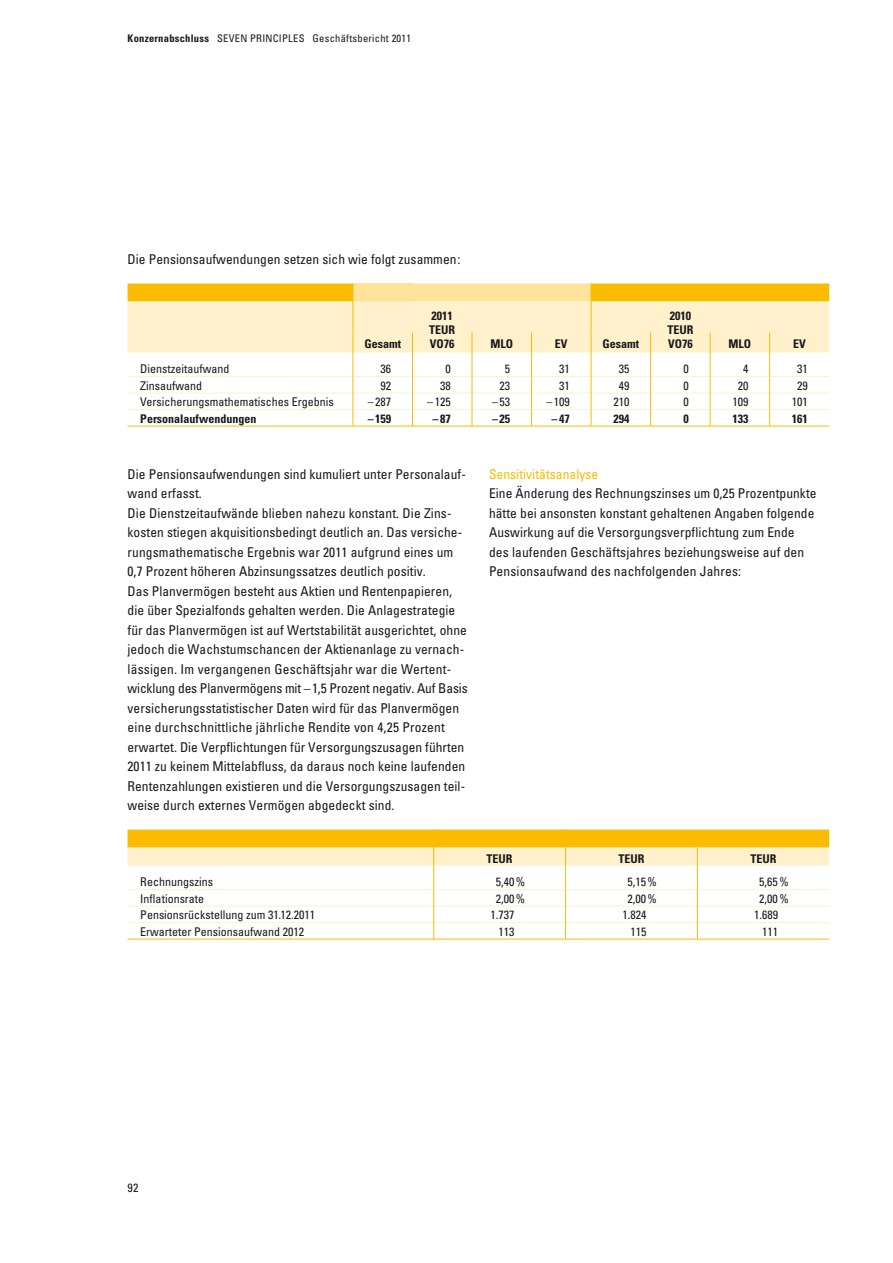
<style>
.page{position:relative;width:893px;height:1263px;background:#fff}
.page>*{position:absolute;margin:0;border:0;box-sizing:border-box;transform-origin:0 0}
._7P_Bodycopy{font:condensed 13.5px/19.5px "Univers";letter-spacing:.005em;color:#1a171c}
._7P_Bodycopy-2{font:condensed 13.5px "Univers";letter-spacing:.005em;color:#fabb00}
._8_11_Uni_57_Tab_Bas{font:condensed 12px "Univers";color:#1a171c}
._8_11_Uni_57_Tab_rec{font:condensed 12px "Univers";color:#1a171c}
._8_9_5_Uni67_mittig{font:700 condensed 12px "Univers";color:#1a171c}
._8_11_Uni_57_Tab_rec-2{font:700 condensed 12px "Univers";color:#1a171c}
._8_11_Uni_57_Tab_Bas-2{font:700 condensed 12px "Univers";color:#1a171c}
.Kapitel_Univer_57{font:condensed 10.5px "Univers";letter-spacing:.025em;color:#1a171c}
.s1{font-weight:700}
</style>
<div class="page">
<svg style="left:128px;top:283px;width:701px;height:143px"></svg>
<hr style="left:128px;top:426px;width:225px;height:1px;background:#fabb00">
<hr style="left:353px;top:426px;width:59px;height:1px;background:#fabb00">
<hr style="left:412px;top:426px;width:60px;height:1px;background:#fabb00">
<hr style="left:472px;top:426px;width:59px;height:1px;background:#fabb00">
<hr style="left:531px;top:426px;width:60px;height:1px;background:#fabb00">
<hr style="left:591px;top:426px;width:60px;height:1px;background:#fabb00">
<hr style="left:651px;top:426px;width:59px;height:1px;background:#fabb00">
<hr style="left:710px;top:426px;width:60px;height:1px;background:#fabb00">
<hr style="left:770px;top:426px;width:59px;height:1px;background:#fabb00">
<svg style="left:128px;top:829px;width:701px;height:110px"></svg>
<hr style="left:128px;top:939px;width:306px;height:1px;background:#fabb00">
<hr style="left:434px;top:939px;width:132px;height:1px;background:#fabb00">
<hr style="left:566px;top:939px;width:131px;height:1px;background:#fabb00">
<hr style="left:697px;top:939px;width:132px;height:1px;background:#fabb00">
<p class="Kapitel_Univer_57" style="left:128px;top:32px;width:285px"><span class="s1">Konzernabschluss</span> SEVEN PRINCIPLES Geschäftsbericht 2011</p>
<p class="_7P_Bodycopy" style="left:128px;top:249px;width:334px">Die Pensionsaufwendungen setzen sich wie folgt zusammen:</p>
<p class="_8_9_5_Uni67_mittig" style="left:432px;top:308px;width:23px">2011</p>
<p class="_8_9_5_Uni67_mittig" style="left:429px;top:322px;width:28px">TEUR</p>
<p class="_8_9_5_Uni67_mittig" style="left:670px;top:308px;width:23px">2010</p>
<p class="_8_9_5_Uni67_mittig" style="left:667px;top:322px;width:28px">TEUR</p>
<p class="_8_9_5_Uni67_mittig" style="left:364px;top:336px;width:38px">Gesamt</p>
<p class="_8_9_5_Uni67_mittig" style="left:430px;top:336px;width:26px">VO76</p>
<p class="_8_9_5_Uni67_mittig" style="left:490px;top:336px;width:24px">MLO</p>
<p class="_8_9_5_Uni67_mittig" style="left:555px;top:336px;width:14px">EV</p>
<p class="_8_9_5_Uni67_mittig" style="left:602px;top:336px;width:38px">Gesamt</p>
<p class="_8_9_5_Uni67_mittig" style="left:668px;top:336px;width:26px">VO76</p>
<p class="_8_9_5_Uni67_mittig" style="left:729px;top:336px;width:24px">MLO</p>
<p class="_8_9_5_Uni67_mittig" style="left:793px;top:336px;width:14px">EV</p>
<p class="_8_11_Uni_57_Tab_Bas" style="left:140px;top:361px;width:91px">Dienstzeitaufwand</p>
<p class="_8_11_Uni_57_Tab_rec" style="left:381px;top:361px;width:12px">36</p>
<p class="_8_11_Uni_57_Tab_rec" style="left:445px;top:361px;width:7px">0</p>
<p class="_8_11_Uni_57_Tab_rec" style="left:505px;top:361px;width:7px">5</p>
<p class="_8_11_Uni_57_Tab_rec" style="left:559px;top:361px;width:12px">31</p>
<p class="_8_11_Uni_57_Tab_rec" style="left:619px;top:361px;width:12px">35</p>
<p class="_8_11_Uni_57_Tab_rec" style="left:683px;top:361px;width:7px">0</p>
<p class="_8_11_Uni_57_Tab_rec" style="left:743px;top:361px;width:7px">4</p>
<p class="_8_11_Uni_57_Tab_rec" style="left:797px;top:361px;width:12px">31</p>
<p class="_8_11_Uni_57_Tab_Bas" style="left:140px;top:378px;width:63px">Zinsaufwand</p>
<p class="_8_11_Uni_57_Tab_rec" style="left:381px;top:378px;width:12px">92</p>
<p class="_8_11_Uni_57_Tab_rec" style="left:440px;top:378px;width:12px">38</p>
<p class="_8_11_Uni_57_Tab_rec" style="left:500px;top:378px;width:12px">23</p>
<p class="_8_11_Uni_57_Tab_rec" style="left:559px;top:378px;width:12px">31</p>
<p class="_8_11_Uni_57_Tab_rec" style="left:619px;top:378px;width:12px">49</p>
<p class="_8_11_Uni_57_Tab_rec" style="left:683px;top:378px;width:7px">0</p>
<p class="_8_11_Uni_57_Tab_rec" style="left:738px;top:378px;width:12px">20</p>
<p class="_8_11_Uni_57_Tab_rec" style="left:797px;top:378px;width:12px">29</p>
<p class="_8_11_Uni_57_Tab_Bas" style="left:140px;top:394px;width:195px">Versicherungsmathematisches Ergebnis</p>
<p class="_8_11_Uni_57_Tab_rec" style="left:368px;top:394px;width:25px">– 287</p>
<p class="_8_11_Uni_57_Tab_rec" style="left:427px;top:394px;width:25px">–125</p>
<p class="_8_11_Uni_57_Tab_rec" style="left:492px;top:394px;width:20px">–53</p>
<p class="_8_11_Uni_57_Tab_rec" style="left:546px;top:394px;width:25px">– 109</p>
<p class="_8_11_Uni_57_Tab_rec" style="left:613px;top:394px;width:17px">210</p>
<p class="_8_11_Uni_57_Tab_rec" style="left:683px;top:394px;width:7px">0</p>
<p class="_8_11_Uni_57_Tab_rec" style="left:732px;top:394px;width:17px">109</p>
<p class="_8_11_Uni_57_Tab_rec" style="left:792px;top:394px;width:17px">101</p>
<p class="_8_11_Uni_57_Tab_Bas-2" style="left:140px;top:411px;width:118px">Personalaufwendungen</p>
<p class="_8_11_Uni_57_Tab_rec-2" style="left:368px;top:411px;width:25px">–159</p>
<p class="_8_11_Uni_57_Tab_rec-2" style="left:433px;top:411px;width:20px">–87</p>
<p class="_8_11_Uni_57_Tab_rec-2" style="left:492px;top:411px;width:20px">–25</p>
<p class="_8_11_Uni_57_Tab_rec-2" style="left:552px;top:411px;width:20px">–47</p>
<p class="_8_11_Uni_57_Tab_rec-2" style="left:613px;top:411px;width:17px">294</p>
<p class="_8_11_Uni_57_Tab_rec-2" style="left:683px;top:411px;width:7px">0</p>
<p class="_8_11_Uni_57_Tab_rec-2" style="left:732px;top:411px;width:17px">133</p>
<p class="_8_11_Uni_57_Tab_rec-2" style="left:792px;top:411px;width:17px">161</p>
<p class="_7P_Bodycopy" style="left:128px;top:464px;width:340px">Die Pensionsaufwendungen sind kumuliert unter Personalauf&shy;wand erfasst.</p>
<p class="_7P_Bodycopy" style="left:128px;top:503px;width:336px">Die Dienstzeitaufwände blieben nahezu konstant. Die Zins&shy;kosten stiegen akquisitionsbedingt deutlich an. Das versiche&shy;rungsmathematische Ergebnis war 2011 aufgrund eines um 0,7 Prozent höheren Abzinsungssatzes deutlich positiv.</p>
<p class="_7P_Bodycopy" style="left:128px;top:581px;width:342px">Das Planvermögen besteht aus Aktien und Rentenpapieren, die über Spezialfonds gehalten werden. Die Anlagestrategie für das Planvermögen ist auf Wertstabilität ausgerichtet, ohne jedoch die Wachstumschancen der Aktienanlage zu vernach&shy;lässigen. Im vergangenen Geschäftsjahr war die Wertent&shy;wicklung des Planvermögens mit –1,5 Prozent negativ. Auf Basis versicherungsstatistischer Daten wird für das Planvermögen eine durchschnittliche jährliche Rendite von 4,25 Prozent erwartet. Die Verpflichtungen für Versorgungszusagen führten 2011 zu keinem Mittelabfluss, da daraus noch keine laufenden Rentenzahlungen existieren und die Versorgungszusagen teil&shy;weise durch externes Vermögen abgedeckt sind.</p>
<p class="_7P_Bodycopy-2" style="left:489px;top:465px;width:111px">Sensitivitätsanalyse</p>
<p class="_7P_Bodycopy" style="left:489px;top:483px;width:329px">Eine Änderung des Rechnungszinses um 0,25 Prozentpunkte hätte bei ansonsten konstant gehaltenen Angaben folgende Auswirkung auf die Versorgungsverpflichtung zum Ende des laufenden Geschäftsjahres beziehungsweise auf den Pensionsaufwand des nachfolgenden Jahres:</p>
<p class="_8_9_5_Uni67_mittig" style="left:487px;top:851px;width:28px">TEUR</p>
<p class="_8_9_5_Uni67_mittig" style="left:618px;top:851px;width:28px">TEUR</p>
<p class="_8_9_5_Uni67_mittig" style="left:750px;top:851px;width:28px">TEUR</p>
<p class="_8_11_Uni_57_Tab_Bas" style="left:140px;top:874px;width:74px">Rechnungszins</p>
<p class="_8_11_Uni_57_Tab_rec" style="left:496px;top:874px;width:31px">5,40%</p>
<p class="_8_11_Uni_57_Tab_rec" style="left:627px;top:874px;width:31px">5,15%</p>
<p class="_8_11_Uni_57_Tab_rec" style="left:759px;top:874px;width:31px">5,65%</p>
<p class="_8_11_Uni_57_Tab_Bas" style="left:140px;top:891px;width:65px">Inflationsrate</p>
<p class="_8_11_Uni_57_Tab_rec" style="left:496px;top:891px;width:31px">2,00%</p>
<p class="_8_11_Uni_57_Tab_rec" style="left:627px;top:891px;width:31px">2,00%</p>
<p class="_8_11_Uni_57_Tab_rec" style="left:759px;top:891px;width:31px">2,00%</p>
<p class="_8_11_Uni_57_Tab_Bas" style="left:140px;top:907px;width:176px">Pensionsrückstellung zum 31.12.2011</p>
<p class="_8_11_Uni_57_Tab_rec" style="left:491px;top:907px;width:25px">1.737</p>
<p class="_8_11_Uni_57_Tab_rec" style="left:622px;top:907px;width:25px">1.824</p>
<p class="_8_11_Uni_57_Tab_rec" style="left:754px;top:907px;width:25px">1.689</p>
<p class="_8_11_Uni_57_Tab_Bas" style="left:140px;top:924px;width:165px">Erwarteter Pensionsaufwand 2012</p>
<p class="_8_11_Uni_57_Tab_rec" style="left:499px;top:924px;width:17px">113</p>
<p class="_8_11_Uni_57_Tab_rec" style="left:630px;top:924px;width:17px">115</p>
<p class="_8_11_Uni_57_Tab_rec" style="left:762px;top:924px;width:17px">111</p>
<p class="_8_11_Uni_57_Tab_Bas" style="left:128px;top:1180px;width:12px">92</p>
</div>
